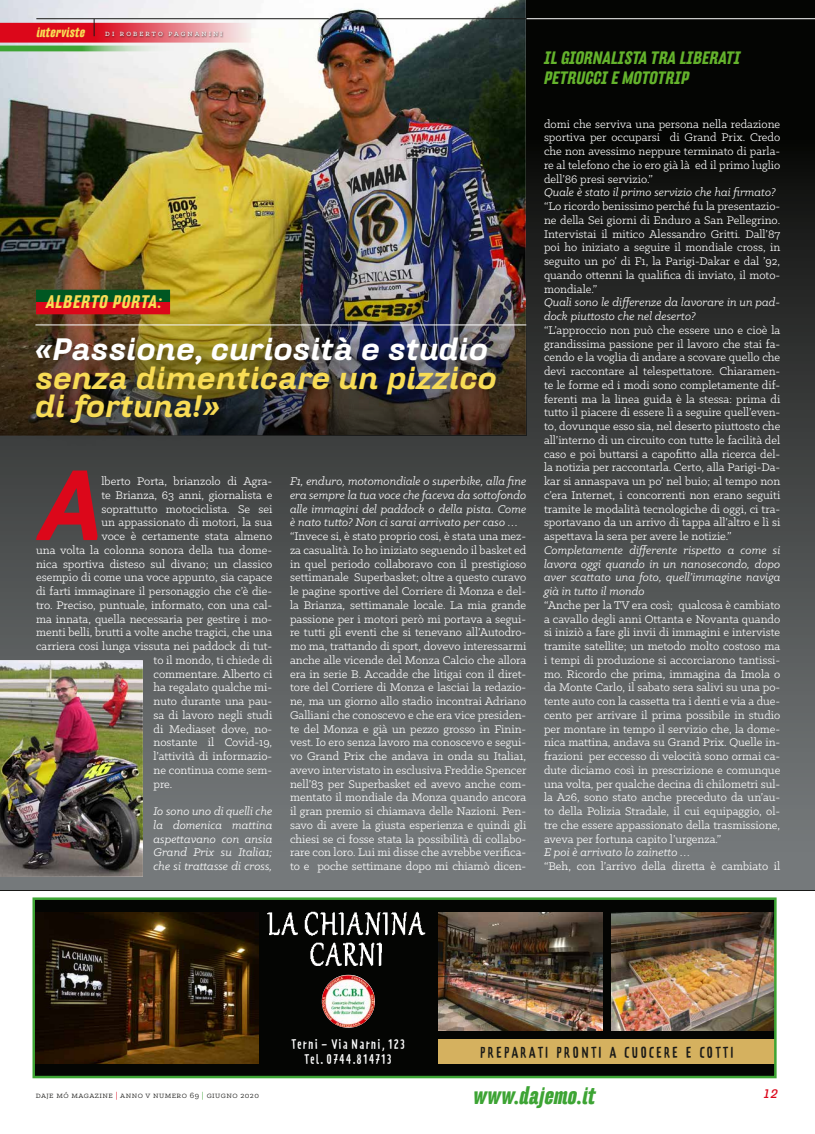
<style>
.page{position:relative;width:815px;height:1134px;background:#fff}
.page>*{position:absolute;margin:0;border:0;box-sizing:border-box;transform-origin:0 0}
.t1{font:italic 900 96.25px "Hydra Text";color:#dc071a}
.t2{font:italic 900 30px/28.8px "Hydra Text";letter-spacing:-.03em;color:#f8dc55}
.t3{font:italic 900 30px "Hydra Text";letter-spacing:-.03em;color:#fff}
.t4{font:italic 700 23.75px "Hydra";color:#3da434}
.t5{font:italic 700 17.75px "Hydra";letter-spacing:.04em;color:#f8dc55}
.t6{font:italic 700 17.5px/20px "Hydra";letter-spacing:-.005em;color:#64b32c}
.t7{font:15.25px "Prater Block One Fill";letter-spacing:.01em;color:#1a1a18}
.t8{font:italic 700 13.75px "Hydra";letter-spacing:.005em;color:#f8dc55}
.t9{font:13.38px/15.2px "Prater Block One Fill";letter-spacing:-.015em;color:#fff;text-align:center}
.t10{font:12.5px/13.8px "Klinic Slab";color:#fff;text-align:justify}
.t11{font:italic 12.5px/13.8px "Klinic Slab";color:#fff;text-align:justify}
.t12{font:italic 700 12.5px "Hydra Text";color:#dc071a}
.t13{font:8.75px "Klinic Slab";letter-spacing:.05em;color:#1a1a18}
.t14{font:500 6.88px "Klinic Slab";letter-spacing:.3em;color:#fff}
.s1{color:#dc071a}
.s2{color:#3da434}
</style>
<div class="page">
<hr style="left:0;top:888px;width:815px;height:3px;background:#1a1a18">
<div style="left:34px;top:899px;width:741px;height:178px;background:#040503"></div>
<img style="left:438px;top:912px;width:164px;height:118px">
<img style="left:612px;top:912px;width:162px;height:118px">
<img style="left:36px;top:912px;width:223px;height:152px">
<img style="left:322px;top:975px;width:52px;height:52px">
<img style="left:267px;top:911px;width:159px;height:25px">
<img style="left:310px;top:942px;width:72px;height:24px">
<div style="left:438px;top:1039px;width:337px;height:24px;background:#d5b15f"></div>
<div style="left:33px;top:897px;width:744px;height:181px;border:2px solid #3da434"></div>
<div style="left:0;top:0;width:815px;height:889px;background:linear-gradient(to bottom,#000,#7d8283)"></div>
<img style="left:0;top:660px;width:143px;height:217px">
<img style="left:0;top:0;width:526px;height:271px">
<hr style="left:526px;top:18px;width:289px;height:1px;background:#fff">
<hr style="left:36px;top:18px;width:293px;height:1px;background:#1a1a18">
<hr style="left:377px;top:18px;width:149px;height:1px;background:#1a1a18">
<svg style="left:0;top:19px;width:252px;height:32px;background:#d68886"></svg>
<div style="left:104px;top:32px;width:120px;height:7px;background:#1a1a18;opacity:.75"></div>
<img style="left:0;top:271px;width:526px;height:165px">
<div style="left:27px;top:328px;width:492px;height:118px;background:#1a1a18;opacity:.6"></div>
<hr style="left:35px;top:325px;width:491px;height:1px;background:#fff">
<div style="left:36px;top:302px;width:134px;height:12px;background:#dc071a"></div>
<div style="left:36px;top:290px;width:134px;height:12px;background:#005722"></div>
<p class="t8" style="left:36px;top:24px;width:50px">interviste</p>
<p class="t14" style="left:105px;top:30px;width:119px">DI ROBERTO PAGNANINI</p>
<h3 class="t5" style="left:46px;top:291px;width:118px">ALBERTO PORTA:</h3>
<h2 class="t3" style="left:35px;top:329px;width:455px">«Passione, curiosità e studio</h2>
<h2 class="t2" style="left:35px;top:363px;width:464px">senza dimenticare un pizzico di fortuna!»</h2>
<h1 class="t1" style="left:39px;top:443px;width:66px">A</h1>
<p class="t10" style="left:101px;top:474px;width:172px">lberto Porta, brianzolo di Agra-</p>
<p class="t10" style="left:101px;top:488px;width:172px">te Brianza, 63 anni, giornalista e</p>
<p class="t10" style="left:101px;top:501px;width:172px">soprattutto motociclista. Se sei</p>
<p class="t10" style="left:101px;top:515px;width:172px">un appassionato di motori, la sua</p>
<p class="t10" style="left:101px;top:529px;width:172px">voce è certamente stata almeno</p>
<p class="t10" style="left:36px;top:543px;width:238px">una volta la colonna sonora della tua dome-</p>
<p class="t10" style="left:36px;top:556px;width:238px">nica sportiva disteso sul divano; un classico</p>
<p class="t10" style="left:36px;top:570px;width:238px">esempio di come una voce appunto, sia capace</p>
<p class="t10" style="left:36px;top:584px;width:238px">di farti immaginare il personaggio che c’è die-</p>
<p class="t10" style="left:36px;top:598px;width:238px">tro. Preciso, puntuale, informato, con una cal-</p>
<p class="t10" style="left:36px;top:611px;width:238px">ma innata, quella necessaria per gestire i mo-</p>
<p class="t10" style="left:36px;top:625px;width:238px">menti belli, brutti a volte anche tragici, che una</p>
<p class="t10" style="left:36px;top:639px;width:238px">carriera cosi lunga vissuta nei paddock di tut-</p>
<p class="t10" style="left:154px;top:653px;width:120px">to il mondo, ti chiede di</p>
<p class="t10" style="left:154px;top:666px;width:120px">commentare. Alberto ci</p>
<p class="t10" style="left:154px;top:680px;width:120px">ha regalato qualche mi-</p>
<p class="t10" style="left:154px;top:694px;width:120px">nuto durante una pau-</p>
<p class="t10" style="left:154px;top:708px;width:120px">sa di lavoro negli studi</p>
<p class="t10" style="left:154px;top:721px;width:120px">di Mediaset dove, no-</p>
<p class="t10" style="left:154px;top:735px;width:120px">nostante il Covid-19,</p>
<p class="t10" style="left:154px;top:749px;width:120px">l’attività di informazio-</p>
<p class="t10" style="left:154px;top:763px;width:120px">ne continua come sem-</p>
<p class="t10" style="left:154px;top:776px;width:20px">pre.</p>
<p class="t11" style="left:154px;top:804px;width:120px">Io sono uno di quelli che la domenica mattina aspettavano con ansia Grand Prix su Italia1; che si trattasse di cross,</p>
<p class="t11" style="left:290px;top:474px;width:238px">F1, enduro, motomondiale o superbike, alla fine era sempre la tua voce che faceva da sottofondo alle immagini del paddock o della pista. Come è nato tutto? Non ci sarai arrivato per caso …</p>
<p class="t10" style="left:290px;top:529px;width:238px">“Invece si, è stato proprio cosi, è stata una mez&shy;za casualità. Io ho iniziato seguendo il basket ed in quel periodo collaboravo con il prestigioso settimanale Superbasket; oltre a questo curavo le pagine sportive del Corriere di Monza e del&shy;la Brianza, settimanale locale. La mia grande passione per i motori però mi portava a segui&shy;re tutti gli eventi che si tenevano all’Autodro&shy;mo ma, trattando di sport, dovevo interessarmi anche alle vicende del Monza Calcio che allora era in serie B. Accadde che litigai con il diret&shy;tore del Corriere di Monza e lasciai la redazio&shy;ne, ma un giorno allo stadio incontrai Adriano Galliani che conoscevo e che era vice presiden&shy;te del Monza e già un pezzo grosso in Finin&shy;vest. Io ero senza lavoro ma conoscevo e segui&shy;vo Grand Prix che andava in onda su Italia1, avevo intervistato in esclusiva Freddie Spencer nell’83 per Superbasket ed avevo anche com&shy;mentato il mondiale da Monza quando ancora il gran premio si chiamava delle Nazioni. Pen&shy;savo di avere la giusta esperienza e quindi gli chiesi se ci fosse stata la possibilità di collabo&shy;rare con loro. Lui mi disse che avrebbe verifica&shy;to e poche settimane dopo mi chiamò dicen-</p>
<h3 class="t6" style="left:544px;top:48px;width:198px">IL GIORNALISTA TRA LIBERATI<br>PETRUCCI E MOTOTRIP</h3>
<p class="t10" style="left:544px;top:116px;width:238px">domi che serviva una persona nella redazione sportiva per occuparsi di Grand Prix. Credo che non avessimo neppure terminato di parla&shy;re al telefono che io ero già là ed il primo luglio dell’86 presi servizio.”</p>
<p class="t11" style="left:544px;top:185px;width:233px">Quale è stato il primo servizio che hai firmato?</p>
<p class="t10" style="left:544px;top:199px;width:238px">“Lo ricordo benissimo perché fu la presentazio&shy;ne della Sei giorni di Enduro a San Pellegrino.<br>Intervistai il mitico Alessandro Gritti. Dall’87 poi ho iniziato a seguire il mondiale cross, in seguito un po’ di F1, la Parigi-Dakar e dal ’92, quando ottenni la qualifica di inviato, il moto&shy;mondiale.”</p>
<p class="t11" style="left:544px;top:295px;width:238px">Quali sono le differenze da lavorare in un pad&shy;dock piuttosto che nel deserto?</p>
<p class="t10" style="left:544px;top:323px;width:238px">“L’approccio non può che essere uno e cioè la grandissima passione per il lavoro che stai fa&shy;cendo e la voglia di andare a scovare quello che devi raccontare al telespettatore. Chiaramen&shy;te le forme ed i modi sono completamente dif&shy;ferenti ma la linea guida è la stessa: prima di tutto il piacere di essere lì a seguire quell’even&shy;to, dovunque esso sia, nel deserto piuttosto che all’interno di un circuito con tutte le facilità del caso e poi buttarsi a capofitto alla ricerca del&shy;la notizia per raccontarla. Certo, alla Parigi-Da&shy;kar si annaspava un po’ nel buio; al tempo non c’era Internet, i concorrenti non erano seguiti tramite le modalità tecnologiche di oggi, ci tra&shy;sportavano da un arrivo di tappa all’altro e lì si aspettava la sera per avere le notizie.”</p>
<p class="t11" style="left:544px;top:543px;width:238px">Completamente differente rispetto a come si lavora oggi quando in un nanosecondo, dopo aver scattato una foto, quell’immagine naviga già in tutto il mondo</p>
<p class="t10" style="left:544px;top:598px;width:238px">“Anche per la TV era così; qualcosa è cambiato a cavallo degli anni Ottanta e Novanta quando si iniziò a fare gli invii di immagini e interviste tramite satellite; un metodo molto costoso ma i tempi di produzione si accorciarono tantissi&shy;mo. Ricordo che prima, immagina da Imola o da Monte Carlo, il sabato sera salivi su una po&shy;tente auto con la cassetta tra i denti e via a due&shy;cento per arrivare il prima possibile in studio per montare in tempo il servizio che, la dome&shy;nica mattina, andava su Grand Prix. Quelle in&shy;frazioni per eccesso di velocità sono ormai ca&shy;dute diciamo così in prescrizione e comunque una volta, per qualche decina di chilometri sul&shy;la A26, sono stato anche preceduto da un’au&shy;to della Polizia Stradale, il cui equipaggio, ol&shy;tre che essere appassionato della trasmissione, aveva per fortuna capito l’urgenza.”</p>
<p class="t11" style="left:544px;top:845px;width:147px">E poi è arrivato lo zainetto …</p>
<p class="t10" style="left:544px;top:859px;width:238px">“Beh, con l’arrivo della diretta è cambiato il</p>
<p class="t9" style="left:291px;top:1036px;width:116px">Terni – Via Narni, 123<br>Tel. 0744.814713</p>
<p class="t7" style="left:480px;top:1043px;width:257px">PREPARATI PRONTI A CUOCERE E COTTI</p>
<p class="t13" style="left:36px;top:1090px;width:225px">daje mó magazine <span class="s1">|</span> anno v numero 69 <span class="s2">|</span> giugno 2020</p>
<h3 class="t4" style="left:473px;top:1080px;width:124px">www.dajemo.it</h3>
<p class="t12" style="left:764px;top:1086px;width:16px">12</p>
</div>
